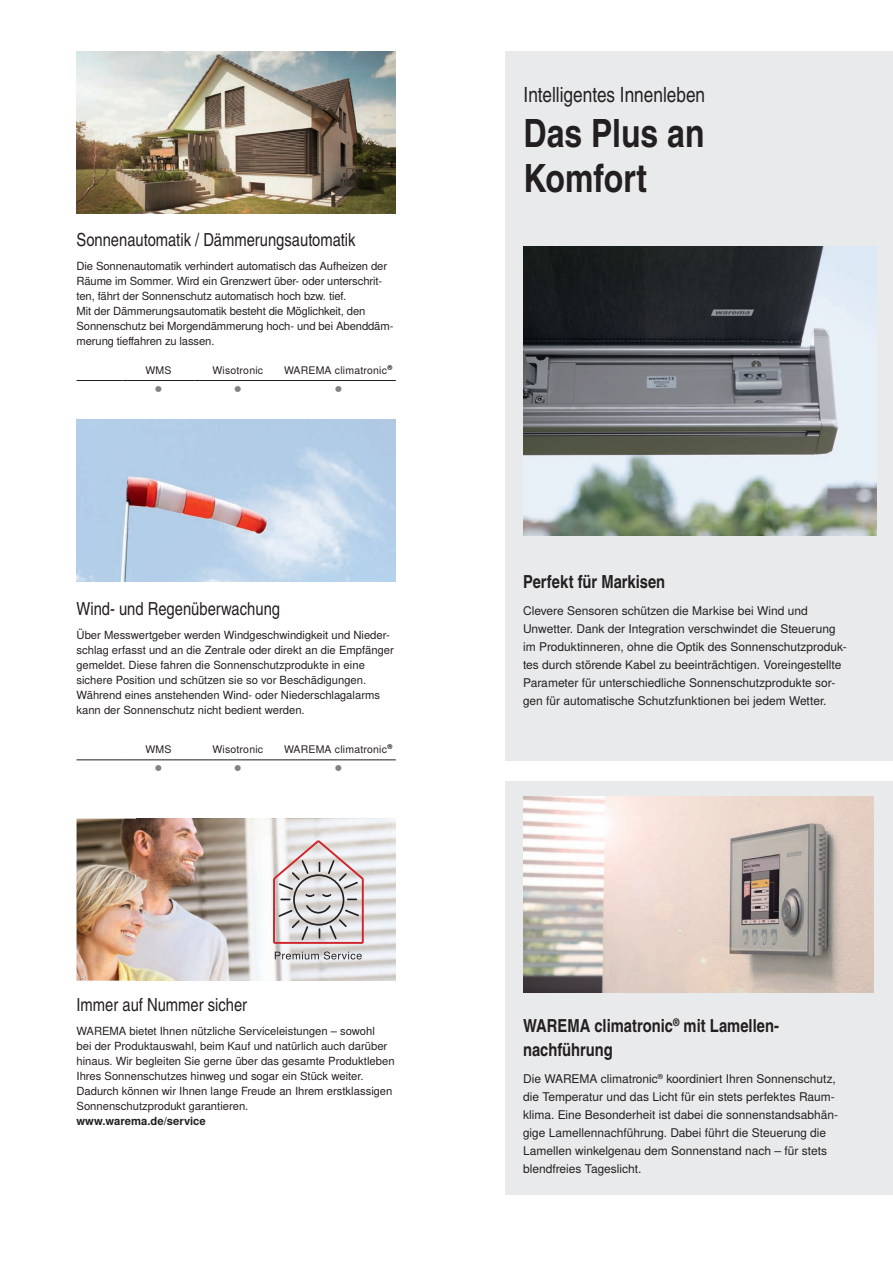
<style>
.page{position:relative;width:893px;height:1263px;background:#fff}
.page>*{position:absolute;margin:0;border:0;box-sizing:border-box;transform-origin:0 0}
.t1{font:700 39px/45px "Warema Nimbus Cnd";color:#231f20}
.t2{font:21px "Warema Nimbus Cnd";color:#231f20}
.t3{font:18px "Warema Nimbus Cnd";color:#231f20}
.t4{font:700 18px/24px "Warema Nimbus Cnd";color:#231f20}
.t5{font:12px/18px "Warema Nimbus";color:#231f20}
.t6{font:11.25px/15px "Warema Nimbus";color:#231f20}
.t7{font:700 11.25px "Warema Nimbus";color:#231f20}
.t8{font:10.5px "Warema Nimbus";letter-spacing:.02em;color:#231f20}
.t9{font:10.5px "Warema Nimbus";color:#808285}
</style>
<div class="page">
<div style="left:506px;top:781px;width:387px;height:413px;background:#e9eaeb"></div>
<img style="left:77px;top:51px;width:319px;height:162px">
<div style="left:506px;top:51px;width:387px;height:710px;background:#e9eaeb"></div>
<img style="left:77px;top:419px;width:319px;height:162px">
<img style="left:524px;top:246px;width:352px;height:290px">
<hr style="left:77px;top:380px;width:45px;height:1px;background:#231f20">
<hr style="left:122px;top:380px;width:73px;height:1px;background:#231f20">
<hr style="left:195px;top:380px;width:86px;height:1px;background:#231f20">
<hr style="left:281px;top:380px;width:115px;height:1px;background:#231f20">
<hr style="left:77px;top:760px;width:45px;height:1px;background:#231f20">
<hr style="left:122px;top:760px;width:73px;height:1px;background:#231f20">
<hr style="left:195px;top:760px;width:86px;height:1px;background:#231f20">
<hr style="left:281px;top:760px;width:115px;height:1px;background:#231f20">
<img style="left:524px;top:796px;width:350px;height:196px">
<img style="left:77px;top:819px;width:59px;height:162px">
<img style="left:136px;top:819px;width:260px;height:162px">
<svg style="left:273px;top:840px;width:91px;height:119px;background:#d1c6c6"></svg>
<h3 class="t3" style="left:77px;top:229px;width:281px">Sonnenautomatik / Dämmerungsautomatik</h3>
<p class="t6" style="left:77px;top:259px;width:318px">Die Sonnenautomatik verhindert automatisch das Aufheizen der Räume im Sommer. Wird ein Grenzwert über- oder unterschrit&shy;ten, fährt der Sonnenschutz automatisch hoch bzw. tief.<br>Mit der Dämmerungsautomatik besteht die Möglichkeit, den Sonnenschutz bei Morgendämmerung hoch- und bei Abenddäm&shy;merung tieffahren zu lassen.</p>
<p class="t8" style="left:146px;top:364px;width:27px">WMS</p>
<p class="t8" style="left:212px;top:364px;width:52px">Wisotronic</p>
<p class="t8" style="left:284px;top:364px;width:110px">WAREMA climatronic®</p>
<p class="t9" style="left:154px;top:381px;width:10px">●</p>
<p class="t9" style="left:233px;top:381px;width:10px">●</p>
<p class="t9" style="left:334px;top:381px;width:10px">●</p>
<h3 class="t3" style="left:77px;top:598px;width:205px">Wind- und Regenüberwachung</h3>
<p class="t6" style="left:77px;top:628px;width:319px">Über Messwertgeber werden Windgeschwindigkeit und Nieder&shy;schlag erfasst und an die Zentrale oder direkt an die Empfänger gemeldet. Diese fahren die Sonnenschutzprodukte in eine sichere Position und schützen sie so vor Beschädigungen.<br>Während eines anstehenden Wind- oder Niederschlagalarms kann der Sonnenschutz nicht bedient werden.</p>
<p class="t8" style="left:146px;top:743px;width:27px">WMS</p>
<p class="t8" style="left:212px;top:743px;width:52px">Wisotronic</p>
<p class="t8" style="left:284px;top:743px;width:110px">WAREMA climatronic®</p>
<p class="t9" style="left:154px;top:761px;width:10px">●</p>
<p class="t9" style="left:233px;top:761px;width:10px">●</p>
<p class="t9" style="left:334px;top:761px;width:10px">●</p>
<h3 class="t3" style="left:77px;top:994px;width:172px">Immer auf Nummer sicher</h3>
<p class="t6" style="left:77px;top:1024px;width:320px">WAREMA bietet Ihnen nützliche Serviceleistungen – sowohl<br>bei der Produktauswahl, beim Kauf und natürlich auch darüber hinaus. Wir begleiten Sie gerne über das gesamte Produktleben Ihres Sonnenschutzes hinweg und sogar ein Stück weiter.<br>Dadurch können wir Ihnen lange Freude an Ihrem erstklassigen Sonnenschutzprodukt garantieren.</p>
<p class="t7" style="left:77px;top:1114px;width:131px">www.warema.de/service</p>
<h2 class="t2" style="left:524px;top:82px;width:183px">Intelligentes Innenleben</h2>
<h1 class="t1" style="left:524px;top:111px;width:182px">Das Plus an<br>Komfort</h1>
<h3 class="t4" style="left:523px;top:570px;width:144px">Perfekt für Markisen</h3>
<p class="t5" style="left:523px;top:602px;width:325px">Clevere Sensoren schützen die Markise bei Wind und Unwetter. Dank der Integration verschwindet die Steuerung im Produktinneren, ohne die Optik des Sonnenschutzproduk&shy;tes durch störende Kabel zu beeinträchtigen. Voreingestellte Parameter für unterschiedliche Sonnenschutzprodukte sor&shy;gen für automatische Schutzfunktionen bei jedem Wetter.</p>
<h3 class="t4" style="left:523px;top:1014px;width:257px">WAREMA climatronic<sup>®</sup> mit Lamellen&shy;nachführung</h3>
<p class="t5" style="left:523px;top:1070px;width:317px">Die WAREMA climatronic<sup>®</sup> koordiniert Ihren Sonnenschutz, die Temperatur und das Licht für ein stets perfektes Raum&shy;klima. Eine Besonderheit ist dabei die sonnenstandsabhän&shy;gige Lamellennachführung. Dabei führt die Steuerung die Lamellen winkelgenau dem Sonnenstand nach – für stets blendfreies Tageslicht.</p>
</div>
